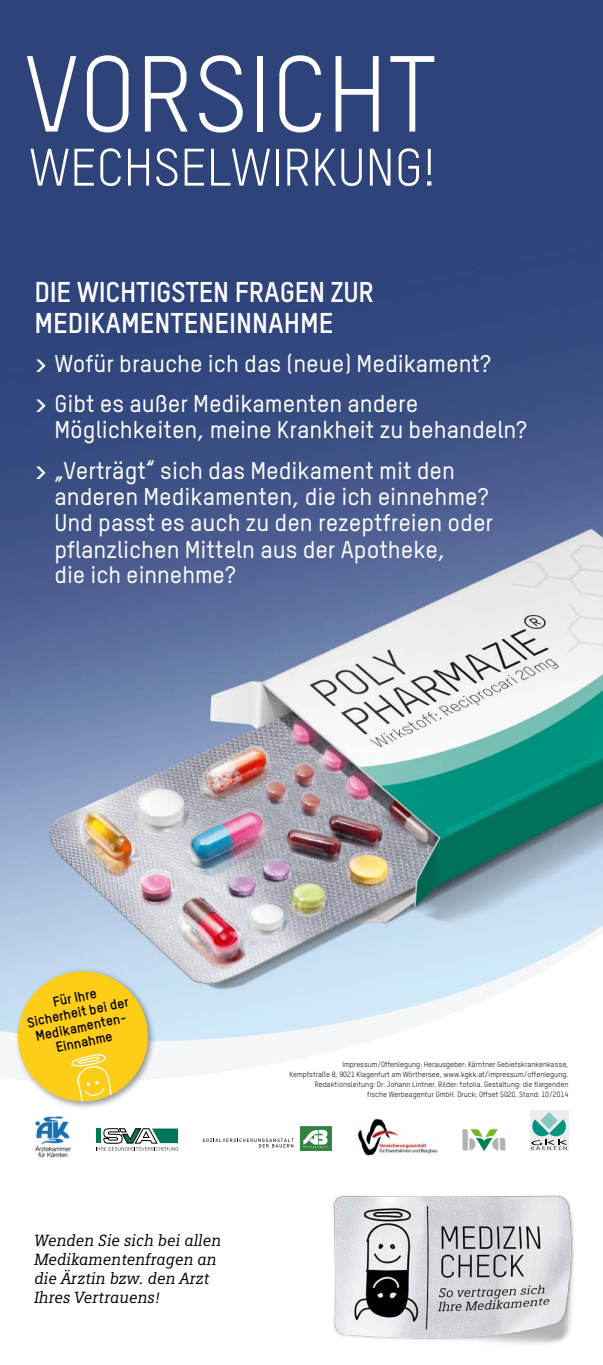
<style>
.page{position:relative;width:603px;height:1365px;background:#fff}
.page>*{position:absolute;margin:0;border:0;box-sizing:border-box;transform-origin:0 0}
.t1{font:105.75px "TSTAR";color:#fff}
.t2{font:51.75px "TSTAR";color:#fff}
.t3{font:700 28.12px/30.6px "TSTAR";letter-spacing:-.005em;color:#fff}
.t4{font:500 23.75px/40.4px "TSTAR";color:#fff}
.t5{font:500 23.38px "TSTAR";color:#fff}
.t6{font:italic 16.25px/18.8px "Siemens Slab";color:#000}
.t7{font:700 13.75px/15px "TSTAR";color:#000;text-align:center}
.t8{font:7.5px/10px "TSTAR";color:#000;text-align:right}
.s1{font-weight:700}
</style>
<div class="page">
<img style="left:332px;top:1195px;width:242px;height:149px">
<img style="left:0;top:0;width:602px;height:907px">
<svg style="left:0;top:907px;width:602px;height:204px"></svg>
<div style="left:14px;top:967px;width:142px;height:142px;background:#000;opacity:.4"></div>
<svg style="left:12px;top:965px;width:142px;height:142px;background:#f0d464"></svg>
<div style="left:529px;top:1109px;width:39px;height:41px;background:#ececec"></div>
<svg style="left:531px;top:1112px;width:35px;height:37px"></svg>
<img style="left:35px;top:1115px;width:37px;height:42px">
<svg style="left:462px;top:1129px;width:43px;height:21px"></svg>
<svg style="left:96px;top:1128px;width:82px;height:22px"></svg>
<div style="left:300px;top:1126px;width:31px;height:24px;background:#30833f"></div>
<div style="left:300px;top:1126px;width:31px;height:24px;border:1px solid #30833f"></div>
<svg style="left:303px;top:1129px;width:25px;height:19px"></svg>
<svg style="left:202px;top:1138px;width:91px;height:9px"></svg>
<img style="left:357px;top:1118px;width:81px;height:38px">
<h1 class="t1" style="left:24px;top:30px;width:415px">VORSICHT</h1>
<h2 class="t2" style="left:29px;top:136px;width:408px">WECHSELWIRKUNG!</h2>
<h3 class="t3" style="left:35px;top:276px;width:341px">DIE WICHTIGSTEN FRAGEN ZUR<br>MEDIKAMENTENEINNAHME</h3>
<h3 class="t4" style="left:35px;top:342px;width:457px"><span class="s1">&gt;</span> Wofür brauche ich das (neue) Medikament? <span class="s1">&gt;</span> Gibt es außer Medikamenten andere</h3>
<h3 class="t4" style="left:35px;top:409px;width:493px;text-indent:20px">Möglichkeiten, meine Krankheit zu behandeln? <span class="s1">&gt;</span> „Verträgt“ sich das Medikament mit den</h3>
<h3 class="t4" style="left:54px;top:483px;width:440px;line-height:26.2px">anderen Medikamenten, die ich einnehme?<br>Und passt es auch zu den rezeptfreien oder pflanzlichen Mitteln aus der Apotheke,</h3>
<h3 class="t5" style="left:54px;top:560px;width:182px">die ich einnehme?</h3>
<h3 class="t7" style="left:23px;top:1000px;width:105px;rotate:-12deg">Für Ihre<br>Sicherheit bei der<br>Medikamenten-<br>Einnahme</h3>
<h3 class="t6" style="left:35px;top:1231px;width:188px">Wenden Sie sich bei allen<br>Medikamentenfragen an die Ärztin bzw. den Arzt<br>Ihres Vertrauens!</h3>
<p class="t8" style="left:289px;top:1059px;width:280px">Impressum/Offenlegung: Herausgeber: Kärntner Gebietskrankenkasse,<br>Kempfstraße 8, 9021 Klagenfurt am Wörthersee, www.kgkk.at/impressum/offenlegung.<br>Redaktionsleitung: Dr. Johann Lintner. Bilder: fotolia. Gestaltung: die fliegenden<br>fische Werbeagentur GmbH. Druck: Offset 5020. Stand: 10/2014</p>
</div>
